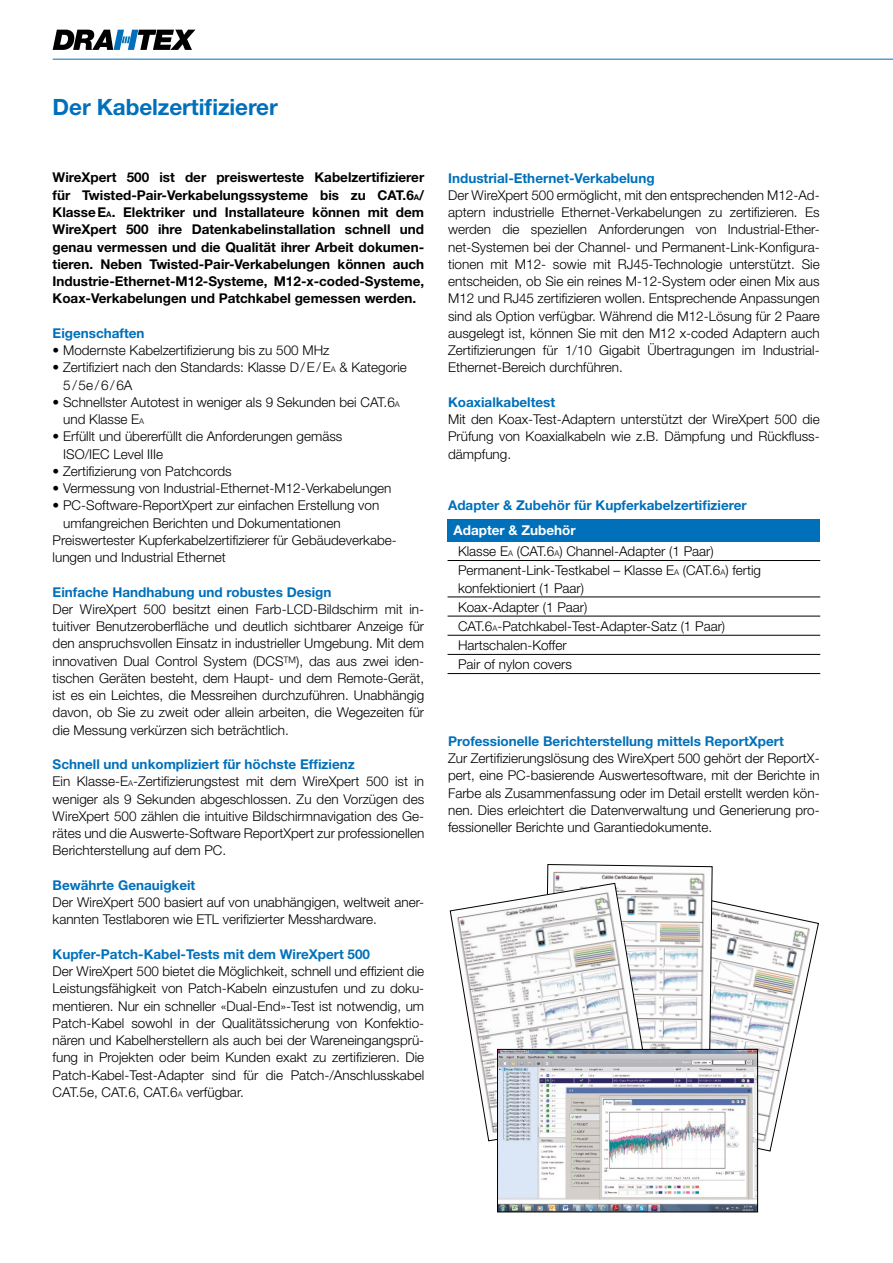
<style>
.page{position:relative;width:893px;height:1263px;background:#fff}
.page>*{position:absolute;margin:0;border:0;box-sizing:border-box;transform-origin:0 0}
.t1{font:700 22.5px "Helvetica Neue";letter-spacing:-.005em;color:#0070ba}
.t2{font:300 13.5px/17.2px "Helvetica Neue";color:#000}
.t3{font:700 13.5px/17.2px "Helvetica Neue";color:#000;text-align:justify}
.t4{font:700 13.5px "Helvetica Neue";color:#0070ba}
.s1{font-size:7.8px}
.s2{font-weight:700;color:#0070ba}
.s3{font-weight:700;color:#fff}
</style>
<div class="page">
<hr style="left:53px;top:59px;width:840px;height:1px;background:#0070ba">
<svg style="left:53px;top:30px;width:142px;height:20px"></svg>
<svg style="left:713px;top:900px;width:106px;height:251px"></svg>
<svg style="left:547px;top:864px;width:166px;height:185px"></svg>
<svg style="left:450px;top:883px;width:204px;height:258px"></svg>
<img style="left:499px;top:1051px;width:257px;height:159px">
<div style="left:497px;top:1049px;width:261px;height:163px;border:1px solid #000"></div>
<div style="left:448px;top:519px;width:372px;height:22px;background:#0070ba"></div>
<hr style="left:448px;top:560px;width:372px;height:1px;background:#000">
<hr style="left:448px;top:597px;width:372px;height:1px;background:#000">
<hr style="left:448px;top:616px;width:372px;height:1px;background:#000">
<hr style="left:448px;top:635px;width:372px;height:1px;background:#000">
<hr style="left:448px;top:654px;width:372px;height:1px;background:#000">
<hr style="left:448px;top:673px;width:372px;height:1px;background:#000">
<h1 class="t1" style="left:53px;top:93px;width:227px">Der Kabelzertifizierer</h1>
<p class="t3" style="left:53px;top:169px;width:373px">WireXpert 500 ist der preiswerteste Kabelzertifizierer für Twisted-Pair-Verkabelungssysteme bis zu CAT.6<span class="s1">A</span>/ KlasseE<span class="s1">A</span>. Elektriker und Installateure können mit dem WireXpert 500 ihre Datenkabelinstallation schnell und genau vermessen und die Qualität ihrer Arbeit dokumen&shy;tieren. Neben Twisted-Pair-Verkabelungen können auch Industrie-Ethernet-M12-Systeme, M12-x-coded-Systeme, Koax-Verkabelungen und Patchkabel gemessen werden.</p>
<p class="t4" style="left:53px;top:325px;width:93px">Eigenschaften</p>
<p class="t2" style="left:53px;top:341px;width:278px">• Modernste Kabelzertifizierung bis zu 500 MHz</p>
<p class="t2" style="left:63px;top:359px;width:345px;text-indent:-11px">• Zertifiziert nach den Standards: Klasse D/E/E<span class="s1">A</span> &amp; Kategorie<br>5/5e/6/6A</p>
<p class="t2" style="left:63px;top:393px;width:338px;text-indent:-11px">• Schnellster Autotest in weniger als 9 Sekunden bei CAT.6<span class="s1">A </span>und Klasse E<span class="s1">A</span></p>
<p class="t2" style="left:63px;top:427px;width:281px;text-indent:-11px">• Erfüllt und übererfüllt die Anforderungen gemäss<br>ISO/IEC Level IIIe</p>
<p class="t2" style="left:53px;top:462px;width:181px">• Zertifizierung von Patchcords</p>
<p class="t2" style="left:53px;top:479px;width:340px">• Vermessung von Industrial-Ethernet-M12-Verkabelungen</p>
<p class="t2" style="left:53px;top:496px;width:328px">• PC-Software-ReportXpert zur einfachen Erstellung von</p>
<p class="t2" style="left:63px;top:514px;width:279px">umfangreichen Berichten und Dokumentationen</p>
<p class="t2" style="left:53px;top:531px;width:346px">Preiswertester Kupferkabelzertifizierer für Gebäudeverkabe-</p>
<p class="t2" style="left:53px;top:548px;width:175px">lungen und Industrial Ethernet</p>
<p class="t4" style="left:53px;top:583px;width:280px">Einfache Handhabung und robustes Design</p>
<p class="t2" style="left:53px;top:600px;width:373px;text-align:justify">Der WireXpert 500 besitzt einen Farb-LCD-Bildschirm mit in&shy;tuitiver Benutzeroberfläche und deutlich sichtbarer Anzeige für den anspruchsvollen Einsatz in industrieller Umgebung. Mit dem innovativen Dual Control System (DCS<sup>TM</sup>), das aus zwei iden&shy;tischen Geräten besteht, dem Haupt- und dem Remote-Gerät, ist es ein Leichtes, die Messreihen durchzuführen. Unabhängig davon, ob Sie zu zweit oder allein arbeiten, die Wegezeiten für die Messung verkürzen sich beträchtlich.</p>
<p class="t2" style="left:53px;top:755px;width:373px"><span class="s2">Schnell und unkompliziert für höchste Effizienz<br></span>Ein Klasse-E<span class="s1">A</span>-Zertifizierungstest mit dem WireXpert 500 ist in weniger als 9 Sekunden abgeschlossen. Zu den Vorzügen des WireXpert 500 zählen die intuitive Bildschirmnavigation des Ge&shy;rätes und die Auswerte-Software ReportXpert zur professionellen Berichterstellung auf dem PC.</p>
<p class="t4" style="left:53px;top:877px;width:144px">Bewährte Genauigkeit</p>
<p class="t2" style="left:53px;top:893px;width:373px">Der WireXpert 500 basiert auf von unabhängigen, weltweit aner&shy;kannten Testlaboren wie ETL verifizierter Messhardware.</p>
<p class="t4" style="left:53px;top:946px;width:319px">Kupfer-Patch-Kabel-Tests mit dem WireXpert 500</p>
<p class="t2" style="left:53px;top:962px;width:373px;text-align:justify">Der WireXpert 500 bietet die Möglichkeit, schnell und effizient die Leistungsfähigkeit von Patch-Kabeln einzustufen und zu doku&shy;mentieren. Nur ein schneller «Dual-End»-Test ist notwendig, um Patch-Kabel sowohl in der Qualitätssicherung von Konfektio&shy;nären und Kabelherstellern als auch bei der Wareneingangsprü&shy;fung in Projekten oder beim Kunden exakt zu zertifizieren. Die Patch-Kabel-Test-Adapter sind für die Patch-/Anschlusskabel CAT.5e, CAT.6, CAT.6<span class="s1">A</span> verfügbar.</p>
<p class="t4" style="left:448px;top:169px;width:208px">Industrial-Ethernet-Verkabelung</p>
<p class="t2" style="left:448px;top:186px;width:373px;text-align:justify">Der WireXpert 500 ermöglicht, mit den entsprechenden M12-Ad&shy;aptern industrielle Ethernet-Verkabelungen zu zertifizieren. Es werden die speziellen Anforderungen von Industrial-Ether&shy;net-Systemen bei der Channel- und Permanent-Link-Konfigura&shy;tionen mit M12- sowie mit RJ45-Technologie unterstützt. Sie entscheiden, ob Sie ein reines M-12-System oder einen Mix aus M12 und RJ45 zertifizieren wollen. Entsprechende Anpassungen sind als Option verfügbar. Während die M12-Lösung für 2 Paare ausgelegt ist, können Sie mit den M12 x-coded Adaptern auch Zertifizierungen für 1/10 Gigabit Übertragungen im Industrial-Ethernet-Bereich durchführen.</p>
<p class="t4" style="left:448px;top:394px;width:109px">Koaxialkabeltest</p>
<p class="t2" style="left:448px;top:410px;width:373px;text-align:justify">Mit den Koax-Test-Adaptern unterstützt der WireXpert 500 die Prüfung von Koaxialkabeln wie z.B. Dämpfung und Rückfluss&shy;dämpfung.</p>
<p class="t4" style="left:448px;top:497px;width:300px">Adapter &amp; Zubehör für Kupferkabelzertifizierer</p>
<p class="t2" style="left:458px;top:520px;width:257px;line-height:20.9px;text-indent:-5px"><span class="s3">Adapter &amp; Zubehör<br></span>Klasse E<span class="s1">A</span> (CAT.6<span class="s1">A</span>) Channel-Adapter (1 Paar)</p>
<p class="t2" style="left:458px;top:562px;width:305px">Permanent-Link-Testkabel – Klasse E<span class="s1">A</span> (CAT.6<span class="s1">A</span>) fertig konfektioniert (1 Paar)</p>
<p class="t2" style="left:458px;top:597px;width:269px;line-height:19.2px">Koax-Adapter (1 Paar)<br>CAT.6<span class="s1">A</span>-Patchkabel-Test-Adapter-Satz (1 Paar)<br>Hartschalen-Koffer<br>Pair of nylon covers</p>
<p class="t4" style="left:448px;top:733px;width:337px">Professionelle Berichterstellung mittels ReportXpert</p>
<p class="t2" style="left:448px;top:749px;width:373px;text-align:justify">Zur Zertifizierungslösung des WireXpert 500 gehört der ReportX&shy;pert, eine PC-basierende Auswertesoftware, mit der Berichte in Farbe als Zusammenfassung oder im Detail erstellt werden kön&shy;nen. Dies erleichtert die Datenverwaltung und Generierung pro&shy;fessioneller Berichte und Garantiedokumente.</p>
</div>
